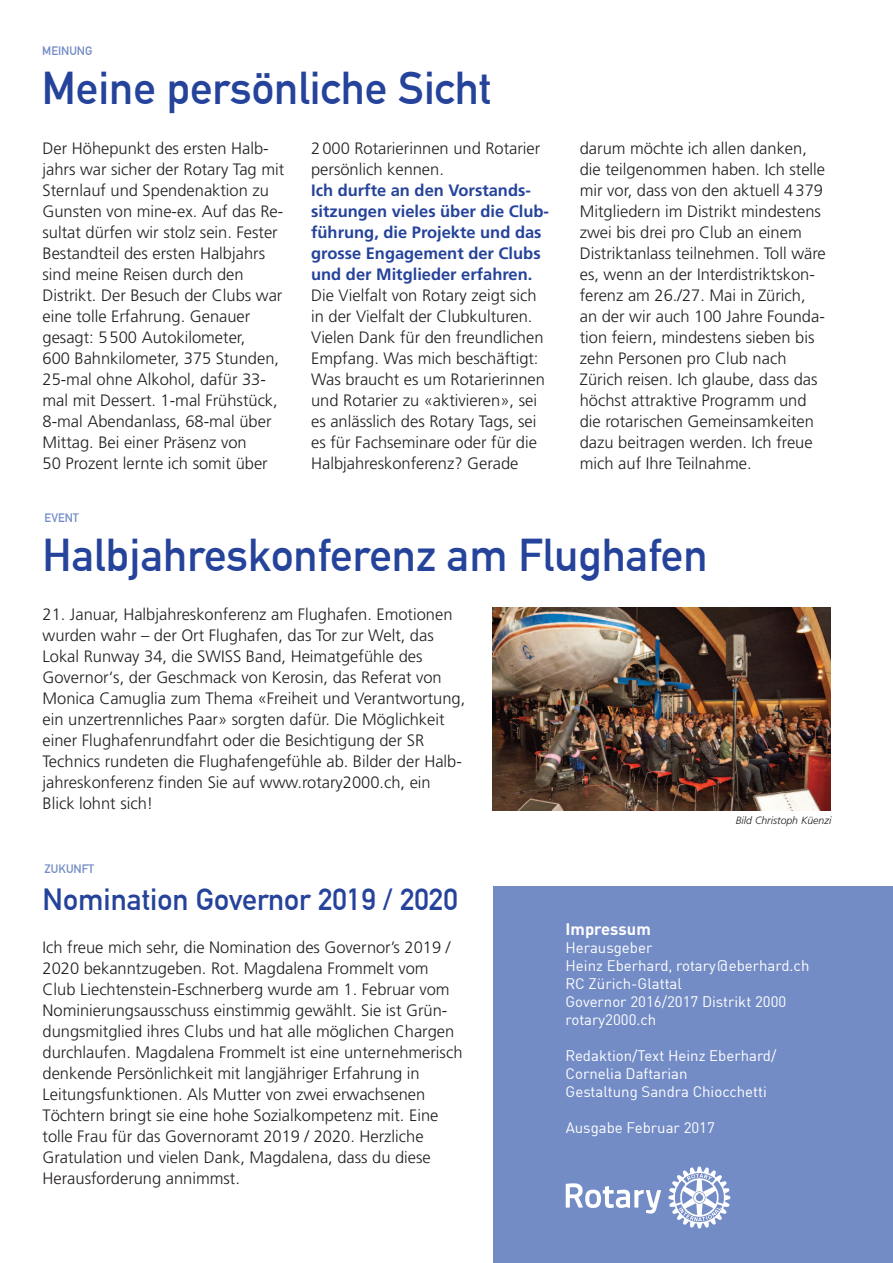
<style>
.page{position:relative;width:893px;height:1263px;background:#fff}
.page>*{position:absolute;margin:0;border:0;box-sizing:border-box;transform-origin:0 0}
.t1{font:700 45px "DIN Alternate";color:#25439b}
.t2{font:700 30px "DIN Alternate";color:#25439b}
.t3{font:300 16.5px/21px "Frutiger";color:#231f20}
.t4{font:700 16.5px/21px "Frutiger";color:#25439b}
.t5{font:700 16.5px "DINOT";color:#fff}
.t6{font:15px/18px "DIN Offc";color:#fff}
.t7{font:700 12px "DIN Alternate";color:#748cc6}
.t8{font:italic 300 10.5px "Frutiger";color:#231f20}
</style>
<div class="page">
<div style="left:493px;top:886px;width:400px;height:377px;background:#748cc6"></div>
<svg style="left:566px;top:1183px;width:95px;height:30px"></svg>
<svg style="left:668px;top:1166px;width:62px;height:62px"></svg>
<img style="left:492px;top:607px;width:339px;height:203px">
<p class="t7" style="left:42px;top:44px;width:52px">MEINUNG</p>
<h1 class="t1" style="left:42px;top:62px;width:451px">Meine persönliche Sicht</h1>
<p class="t3" style="left:43px;top:139px;width:243px">Der Höhepunkt des ersten Halb&shy;jahrs war sicher der Rotary Tag mit<br>Sternlauf und Spendenaktion zu<br>Gunsten von mine-ex. Auf das Re&shy;sultat dürfen wir stolz sein. Fester<br>Bestandteil des ersten Halbjahrs sind meine Reisen durch den<br>Distrikt. Der Besuch der Clubs war eine tolle Erfahrung. Genauer gesagt: 5500 Autokilometer,<br>600 Bahnkilometer, 375 Stunden,<br>25-mal ohne Alkohol, dafür 33- mal mit Dessert. 1-mal Frühstück,<br>8-mal Abendanlass, 68-mal über<br>Mittag. Bei einer Präsenz von<br>50 Prozent lernte ich somit über</p>
<p class="t3" style="left:311px;top:139px;width:231px">2000 Rotarierinnen und Rotarier persönlich kennen.</p>
<p class="t4" style="left:311px;top:181px;width:239px">Ich durfte an den Vorstands&shy;sitzungen vieles über die Club&shy;führung, die Projekte und das grosse Engagement der Clubs und der Mitglieder erfahren.</p>
<p class="t3" style="left:311px;top:286px;width:235px">Die Vielfalt von Rotary zeigt sich in der Vielfalt der Clubkulturen.<br>Vielen Dank für den freundlichen<br>Empfang. Was mich beschäftigt:<br>Was braucht es um Rotarierinnen und Rotarier zu «aktivieren», sei es anlässlich des Rotary Tags, sei es für Fachseminare oder für die<br>Halbjahreskonferenz? Gerade</p>
<p class="t7" style="left:45px;top:511px;width:36px">EVENT</p>
<p class="t3" style="left:580px;top:139px;width:248px">darum möchte ich allen danken, die teilgenommen haben. Ich stelle mir vor, dass von den aktuell 4379<br>Mitgliedern im Distrikt mindestens zwei bis drei pro Club an einem<br>Distriktanlass teilnehmen. Toll wäre es, wenn an der Interdistriktskon&shy;ferenz am 26./27. Mai in Zürich, an der wir auch 100 Jahre Founda&shy;tion feiern, mindestens sieben bis zehn Personen pro Club nach<br>Zürich reisen. Ich glaube, dass das höchst attraktive Programm und die rotarischen Gemeinsamkeiten dazu beitragen werden. Ich freue mich auf Ihre Teilnahme.</p>
<h1 class="t1" style="left:43px;top:529px;width:667px">Halbjahreskonferenz am Flughafen</h1>
<p class="t3" style="left:43px;top:605px;width:424px">21. Januar, Halbjahreskonferenz am Flughafen. Emotionen wurden wahr – der Ort Flughafen, das Tor zur Welt, das Lokal Runway 34, die SWISS Band, Heimatgefühle des Governor‘s, der Geschmack von Kerosin, das Referat von Monica Camuglia zum Thema «Freiheit und Verantwortung, ein unzertrennliches Paar» sorgten dafür. Die Möglichkeit einer Flughafenrundfahrt oder die Besichtigung der SR Technics rundeten die Flughafengefühle ab. Bilder der Halb&shy;jahreskonferenz finden Sie auf www.rotary2000.ch, ein Blick lohnt sich!</p>
<p class="t7" style="left:45px;top:861px;width:51px">ZUKUNFT</p>
<h2 class="t2" style="left:43px;top:882px;width:417px">Nomination Governor 2019 / 2020</h2>
<p class="t3" style="left:43px;top:938px;width:421px">Ich freue mich sehr, die Nomination des Governor’s 2019 / 2020 bekanntzugeben. Rot. Magdalena Frommelt vom Club Liechtenstein-Eschnerberg wurde am 1. Februar vom Nominierungsausschuss einstimmig gewählt. Sie ist Grün&shy;dungsmitglied ihres Clubs und hat alle möglichen Chargen durchlaufen. Magdalena Frommelt ist eine unternehmerisch denkende Persönlichkeit mit langjähriger Erfahrung in Leitungsfunktionen. Als Mutter von zwei erwachsenen Töchtern bringt sie eine hohe Sozialkompetenz mit. Eine tolle Frau für das Governoramt 2019 / 2020. Herzliche Gratulation und vielen Dank, Magdalena, dass du diese Herausforderung annimmst.</p>
<p class="t8" style="left:736px;top:816px;width:97px">Bild Christoph Küenzi</p>
<p class="t5" style="left:565px;top:923px;width:87px">Impressum</p>
<p class="t6" style="left:565px;top:938px;width:245px">Herausgeber<br>Heinz Eberhard, rotary@eberhard.ch<br>RC Zürich-Glattal<br>Governor 2016/2017 Distrikt 2000 rotary2000.ch</p>
<p class="t6" style="left:566px;top:1046px;width:212px">Redaktion/Text Heinz Eberhard/<br>Cornelia Daftarian<br>Gestaltung Sandra Chiocchetti</p>
<p class="t6" style="left:566px;top:1118px;width:151px">Ausgabe Februar 2017</p>
</div>
